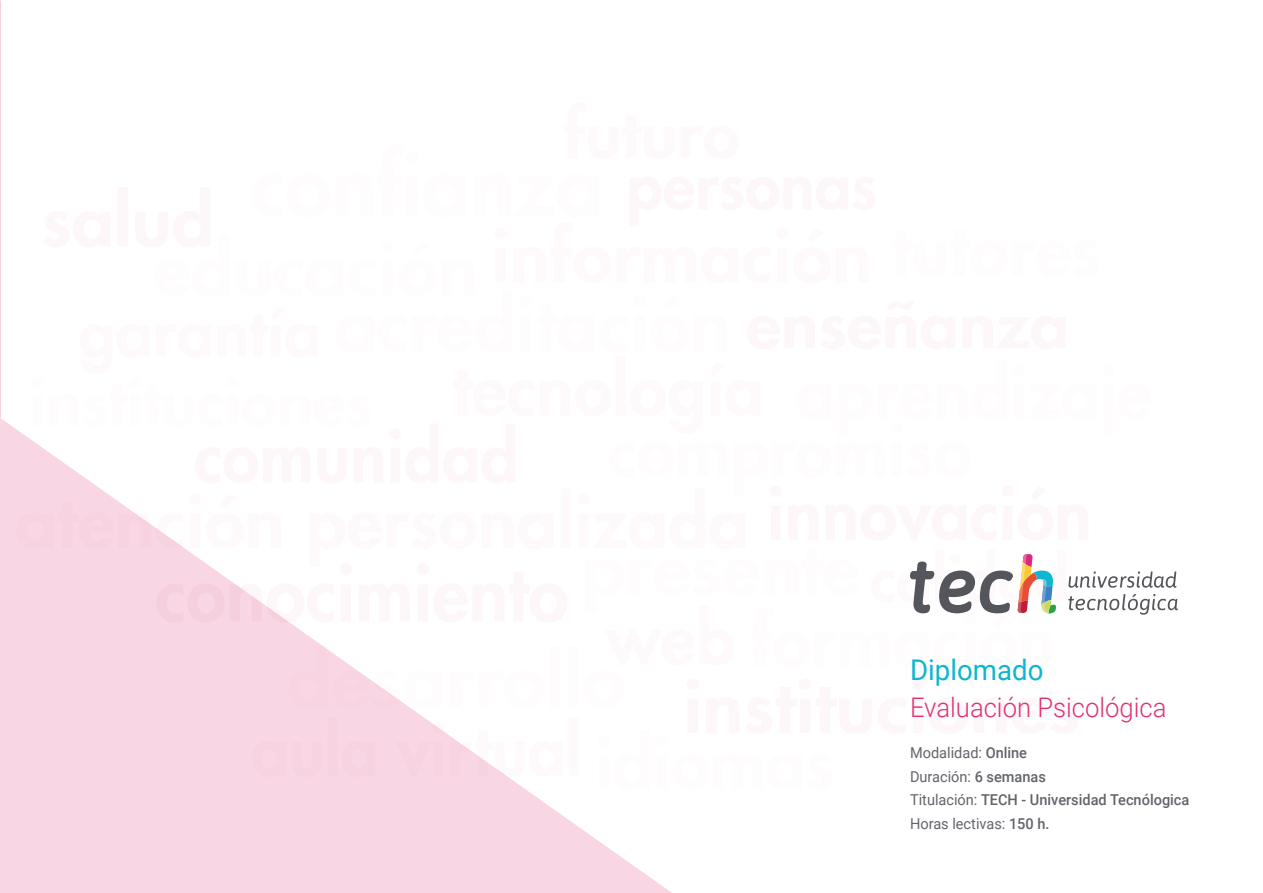
<style>
.page{position:relative;width:1263px;height:893px;background:#fff}
.page>*{position:absolute;margin:0;border:0;box-sizing:border-box;transform-origin:0 0}
.t1{font:28.5px "Roboto";color:#0fb6cf}
.t2{font:300 27px "Roboto";color:#df3174;scale:.95 1}
.t3{font:500 15px/23.7px "Roboto";color:#61646a}
.s1{font-weight:400}
</style>
<div class="page">
<svg style="left:0;top:418px;width:672px;height:475px;background:#f8dae5"></svg>
<svg style="left:16px;top:418px;width:1162px;height:372px"></svg>
<h1 class="t1" style="left:910px;top:650px;width:135px">Diplomado</h1>
<h2 class="t2" style="left:910px;top:689px;width:272px">Evaluación Psicológica</h2>
<p class="t3" style="left:910px;top:740px;width:281px"><span class="s1">Modalidad:</span> Online<br><span class="s1">Duración:</span> 6 semanas<br><span class="s1">Titulación:</span> TECH - Universidad Tecnólogica<br><span class="s1">Horas lectivas:</span> 150 h.</p>
</div>
